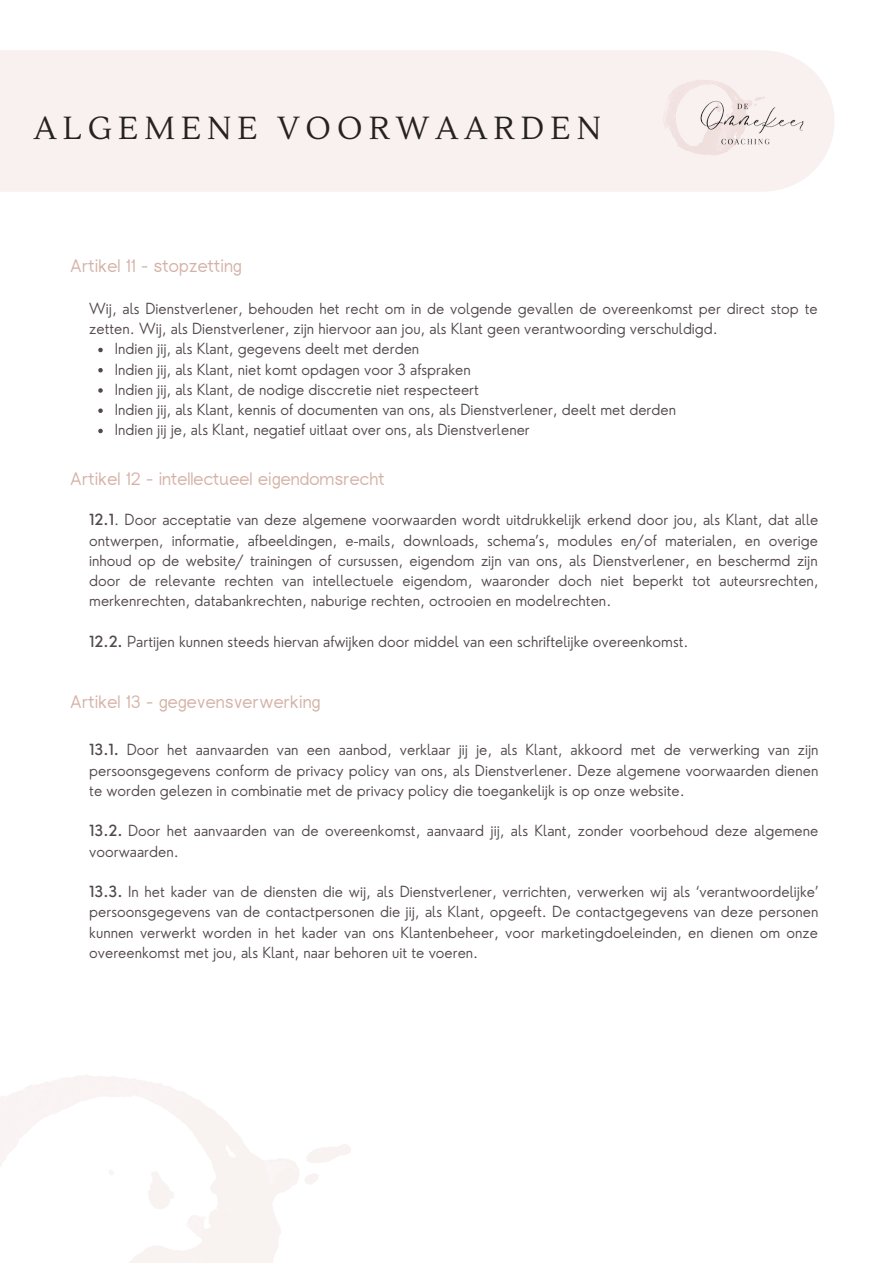
<style>
.page{position:relative;width:893px;height:1264px;background:#fff}
.page>*{position:absolute;margin:0;border:0;box-sizing:border-box;transform-origin:0 0}
.t1{font:31.8px "Lustria";letter-spacing:.19em;color:#26221d}
.t2{font:18px "rugratssans";color:#d4b1a5}
.t3{font:300 15px/20.2px "Nourd";color:#53494c}
.s1{font-weight:500}
</style>
<div class="page">
<div style="left:0;top:50px;width:628px;height:142px;background:#f8f1ef"></div>
<svg style="left:98px;top:348px;width:5px;height:4px"></svg>
<svg style="left:98px;top:368px;width:5px;height:4px"></svg>
<svg style="left:98px;top:388px;width:5px;height:5px"></svg>
<svg style="left:98px;top:408px;width:5px;height:5px"></svg>
<svg style="left:98px;top:429px;width:5px;height:4px"></svg>
<img style="left:628px;top:50px;width:206px;height:142px">
<h1 class="t1" style="left:34px;top:109px;width:568px">ALGEMENE VOORWAARDEN</h1>
<p class="t2" style="left:70px;top:259px;width:174px">Artikel 11 - stopzetting</p>
<p class="t3" style="left:89px;top:298px;width:730px">Wij, als Dienstverlener, behouden het recht om in de volgende gevallen de overeenkomst per direct stop te zetten. Wij, als Dienstverlener, zijn hiervoor aan jou, als Klant geen verantwoording verschuldigd.</p>
<p class="t3" style="left:115px;top:339px;width:563px">Indien jij, als Klant, gegevens deelt met derden<br>Indien jij, als Klant, niet komt opdagen voor 3 afspraken<br>Indien jij, als Klant, de nodige disccretie niet respecteert<br>Indien jij, als Klant, kennis of documenten van ons, als Dienstverlener, deelt met derden Indien jij je, als Klant, negatief uitlaat over ons, als Dienstverlener</p>
<p class="t2" style="left:70px;top:472px;width:316px">Artikel 12 - intellectueel eigendomsrecht</p>
<p class="t3" style="left:89px;top:509px;width:730px;text-align:justify"><span class="s1">12.1</span>. Door acceptatie van deze algemene voorwaarden wordt uitdrukkelijk erkend door jou, als Klant, dat alle ontwerpen, informatie, afbeeldingen, e-mails, downloads, schema’s, modules en/of materialen, en overige inhoud op de website/ trainingen of cursussen, eigendom zijn van ons, als Dienstverlener, en beschermd zijn door de relevante rechten van intellectuele eigendom, waaronder doch niet beperkt tot auteursrechten, merkenrechten, databankrechten, naburige rechten, octrooien en modelrechten.</p>
<p class="t3" style="left:89px;top:631px;width:601px"><span class="s1">12.2.</span> Partijen kunnen steeds hiervan afwijken door middel van een schriftelijke overeenkomst.</p>
<p class="t2" style="left:70px;top:695px;width:252px">Artikel 13 - gegevensverwerking</p>
<p class="t3" style="left:89px;top:739px;width:730px;text-align:justify"><span class="s1">13.1.</span> Door het aanvaarden van een aanbod, verklaar jij je, als Klant, akkoord met de verwerking van zijn persoonsgegevens conform de privacy policy van ons, als Dienstverlener. Deze algemene voorwaarden dienen te worden gelezen in combinatie met de privacy policy die toegankelijk is op onze website.</p>
<p class="t3" style="left:89px;top:820px;width:730px"><span class="s1">13.2.</span> Door het aanvaarden van de overeenkomst, aanvaard jij, als Klant, zonder voorbehoud deze algemene voorwaarden.</p>
<p class="t3" style="left:89px;top:881px;width:730px;text-align:justify"><span class="s1">13.3.</span> In het kader van de diensten die wij, als Dienstverlener, verrichten, verwerken wij als ‘verantwoordelijke’ persoonsgegevens van de contactpersonen die jij, als Klant, opgeeft. De contactgegevens van deze personen kunnen verwerkt worden in het kader van ons Klantenbeheer, voor marketingdoeleinden, en dienen om onze overeenkomst met jou, als Klant, naar behoren uit te voeren.</p>
</div>
